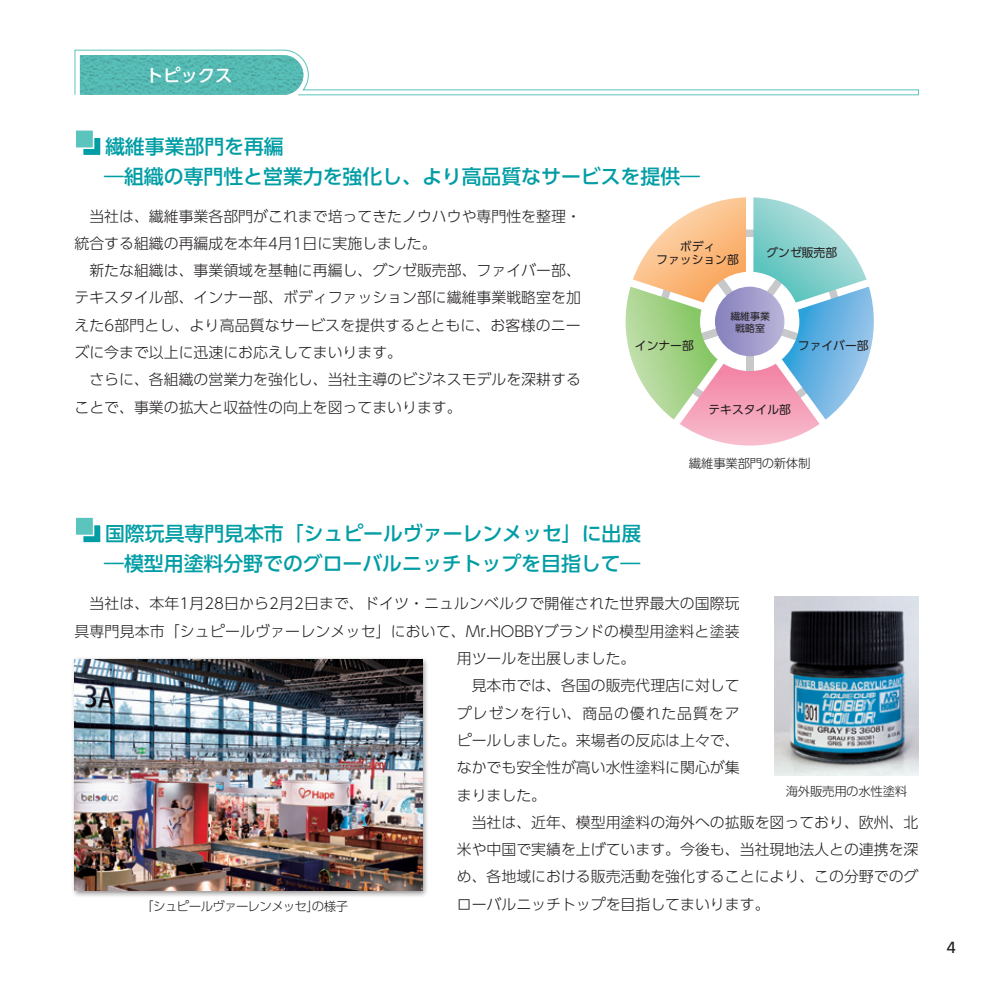
<style>
.page{position:relative;width:993px;height:993px;background:#fff}
.page>*{position:absolute;margin:0;border:0;box-sizing:border-box;transform-origin:0 0}
.t1{font:500 19.78px/29.8px "UD Shin Go Pro";color:#009da5}
.t2{font:500 17.32px "UD Shin Go Pro";color:#fff}
.t3{font:16.1px "Frutiger LT Std";color:#231f20}
.t4{font:300 14.88px/27.3px "UD Shin Go Pro";color:#231f20}
.t5{font:300 14.88px "UD Shin Go Pro";letter-spacing:.06em;color:#231f20}
.t6{font:300 12.42px "UD Shin Go Pro";letter-spacing:-.025em;color:#231f20}
.t7{font:300 12.42px "UD Shin Go Pro";letter-spacing:-.05em;color:#231f20}
.t8{font:11.72px/13.7px "UD Shin Go Pro";color:#231f20;text-align:center}
.t9{font:9.97px/12.4px "UD Shin Go Pro";color:#231f20;text-align:center}
</style>
<div class="page">
<svg style="left:74px;top:49px;width:845px;height:47px"></svg>
<img style="left:80px;top:55px;width:223px;height:40px">
<div style="left:82px;top:136px;width:20px;height:20px;background:#009da5;border:1px solid #fff"></div>
<div style="left:74px;top:129px;width:20px;height:20px;background:#5ac4bd;border:1px solid #fff"></div>
<svg style="left:83px;top:525px;width:18px;height:18px"></svg>
<div style="left:74px;top:516px;width:20px;height:20px;background:#5ac4bd;border:1px solid #fff"></div>
<svg style="left:625px;top:197px;width:248px;height:248px"></svg>
<div style="left:714px;top:286px;width:70px;height:70px;background:linear-gradient(to right,#8d87c0,#b5b0d7);border-radius:35px"></div>
<div style="left:71px;top:655px;width:358px;height:242px;background:#231f20;opacity:.5"></div>
<img style="left:74px;top:659px;width:348px;height:231px">
<img style="left:774px;top:596px;width:144px;height:178px">
<p class="t2" style="left:146px;top:61px;width:88px">トピックス</p>
<h1 class="t1" style="left:104px;top:131px;width:597px">繊維事業部門を再編<br>―組織の専門性と営業力を強化し、より高品質なサービスを提供―</h1>
<p class="t4" style="left:74px;top:202px;width:507px">　当社は、繊維事業各部門がこれまで培ってきたノウハウや専門性を整理・統合する組織の再編成を本年4月1日に実施しました。<br>　新たな組織は、事業領域を基軸に再編し、グンゼ販売部、ファイバー部、テキスタイル部、インナー部、ボディファッション部に繊維事業戦略室を加えた6部門とし、より高品質なサービスを提供するとともに、お客様のニーズに今まで以上に迅速にお応えしてまいります。<br>　さらに、各組織の営業力を強化し、当社主導のビジネスモデルを深耕することで、事業の拡大と収益性の向上を図ってまいります。</p>
<p class="t8" style="left:656px;top:239px;width:84px">ボディ<br>ファッション部</p>
<p class="t8" style="left:766px;top:246px;width:72px">グンゼ販売部</p>
<p class="t8" style="left:634px;top:338px;width:60px">インナー部</p>
<p class="t9" style="left:730px;top:309px;width:41px">繊維事業戦略室</p>
<p class="t8" style="left:797px;top:338px;width:72px">ファイバー部</p>
<p class="t8" style="left:708px;top:402px;width:84px">テキスタイル部</p>
<p class="t6" style="left:688px;top:453px;width:123px">繊維事業部門の新体制</p>
<h1 class="t1" style="left:104px;top:518px;width:538px">国際玩具専門見本市「シュピールヴァーレンメッセ」に出展―模型用塗料分野でのグローバルニッチトップを目指して―</h1>
<p class="t4" style="left:74px;top:589px;width:666px">　当社は、本年1月28日から2月2日まで、ドイツ・ニュルンベルクで開催された世界最大の国際玩</p>
<p class="t4" style="left:74px;top:616px;width:666px">具専門見本市「シュピールヴァーレンメッセ」において、Mr.HOBBYブランドの模型用塗料と塗装</p>
<p class="t4" style="left:456px;top:644px;width:180px">用ツールを出展しました。</p>
<p class="t4" style="left:456px;top:671px;width:284px">　見本市では、各国の販売代理店に対して</p>
<p class="t5" style="left:456px;top:700px;width:284px">プレゼンを行い、商品の優れた品質をア</p>
<p class="t4" style="left:456px;top:725px;width:284px">ピールしました。来場者の反応は上々で、</p>
<p class="t4" style="left:456px;top:753px;width:284px">なかでも安全性が高い水性塗料に関心が集</p>
<p class="t4" style="left:456px;top:780px;width:91px">まりました。</p>
<p class="t4" style="left:456px;top:807px;width:463px">　当社は、近年、模型用塗料の海外への拡販を図っており、欧州、北</p>
<p class="t4" style="left:456px;top:835px;width:463px">米や中国で実績を上げています。今後も、当社現地法人との連携を深</p>
<p class="t4" style="left:456px;top:862px;width:463px">め、各地域における販売活動を強化することにより、この分野でのグ</p>
<p class="t4" style="left:456px;top:889px;width:314px">ローバルニッチトップを目指してまいります。</p>
<p class="t6" style="left:785px;top:780px;width:123px">海外販売用の水性塗料</p>
<p class="t7" style="left:141px;top:896px;width:208px">「シュピールヴァーレンメッセ」の様子</p>
<p class="t3" style="left:946px;top:937px;width:10px">4</p>
</div>
